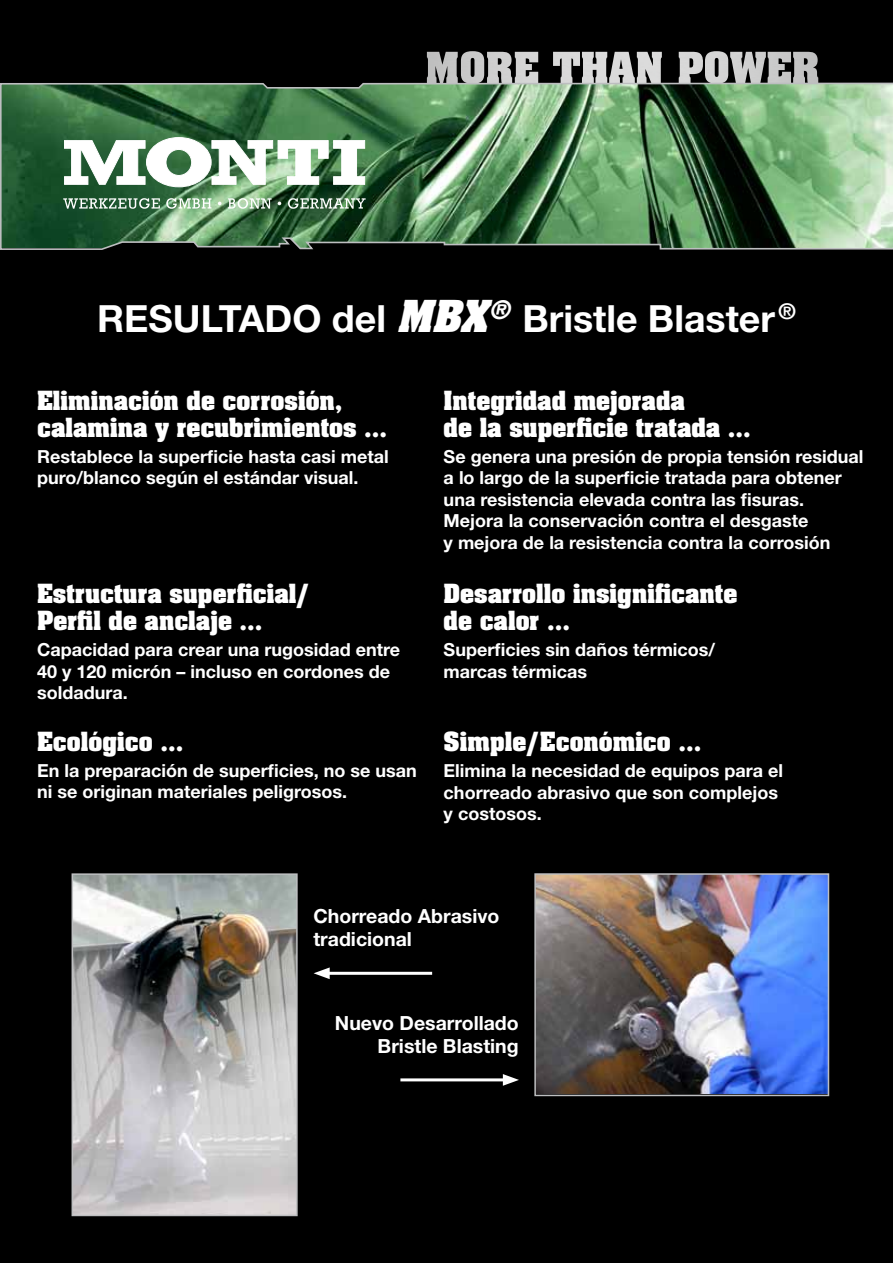
<style>
.page{position:relative;width:893px;height:1263px;background:#000}
.page>*{position:absolute;margin:0;border:0;box-sizing:border-box;transform-origin:0 0}
.t1{font:700 37.5px "Helvetica Neue";color:#fff}
.t2{font:700 22.5px/27px "Aachen";color:#fff}
.t3{font:700 19.5px/23.4px "Helvetica Neue";color:#fff;text-align:right}
.t4{font:700 18px/21.6px "Helvetica Neue";color:#fff}
.s1{font-family:"Aachen";font-style:italic}
</style>
<div class="page">
<img style="left:75px;top:876px;width:220px;height:337px">
<div style="left:72px;top:873px;width:226px;height:343px;border:2px solid #bdbec0"></div>
<img style="left:537px;top:876px;width:289px;height:217px">
<div style="left:534px;top:873px;width:295px;height:223px;border:2px solid #bdbec0"></div>
<hr style="left:400px;top:1078px;width:109px;height:3px;background:#fff">
<svg style="left:503px;top:1074px;width:16px;height:12px"></svg>
<hr style="left:324px;top:972px;width:108px;height:3px;background:#fff">
<svg style="left:314px;top:967px;width:16px;height:12px"></svg>
<img style="left:461px;top:51px;width:357px;height:31px">
<svg style="left:0;top:82px;width:893px;height:168px;background:#548059"></svg>
<svg style="left:64px;top:137px;width:301px;height:50px;background:#b0c6b4"></svg>
<svg style="left:63px;top:198px;width:97px;height:11px"></svg>
<svg style="left:166px;top:198px;width:45px;height:11px"></svg>
<svg style="left:218px;top:202px;width:4px;height:3px"></svg>
<svg style="left:228px;top:198px;width:44px;height:11px"></svg>
<svg style="left:288px;top:198px;width:78px;height:11px"></svg>
<h1 class="t1" style="left:97px;top:295px;width:700px">RESULTADO del <span class="s1">MBX</span><sup>®</sup> Bristle Blaster <sup>®</sup></h1>
<p class="t2" style="left:37px;top:386px;width:352px">Eliminación de corrosión, calamina y recubrimientos ...</p>
<p class="t4" style="left:37px;top:445px;width:353px">Restablece la superficie hasta casi metal puro/blanco según el estándar visual.</p>
<p class="t2" style="left:37px;top:580px;width:274px">Estructura superficial/<br>Perfil de anclaje ...</p>
<p class="t4" style="left:37px;top:638px;width:365px">Capacidad para crear una rugosidad entre<br>40 y 120 micrón – incluso en cordones de soldadura.</p>
<p class="t2" style="left:37px;top:727px;width:148px">Ecológico ...</p>
<p class="t4" style="left:37px;top:759px;width:381px">En la preparación de superficies, no se usan ni se originan materiales peligrosos.</p>
<p class="t2" style="left:444px;top:386px;width:309px">Integridad mejorada<br>de la superficie tratada ...</p>
<p class="t4" style="left:444px;top:445px;width:421px">Se genera una presión de propia tensión residual a lo largo de la superficie tratada para obtener una resistencia elevada contra las fisuras.<br>Mejora la conservación contra el desgaste<br>y mejora de la resistencia contra la corrosión</p>
<p class="t2" style="left:444px;top:580px;width:295px">Desarrollo insignificante de calor ...</p>
<p class="t4" style="left:444px;top:638px;width:273px">Superficies sin daños térmicos/ marcas térmicas</p>
<p class="t2" style="left:444px;top:728px;width:259px">Simple/Económico ...</p>
<p class="t4" style="left:444px;top:759px;width:341px">Elimina la necesidad de equipos para el chorreado abrasivo que son complejos y costosos.</p>
<p class="t3" style="left:313px;top:903px;width:187px;text-align:left">Chorreado Abrasivo tradicional</p>
<p class="t3" style="left:335px;top:1011px;width:185px">Nuevo Desarrollado<br>Bristle Blasting</p>
</div>
